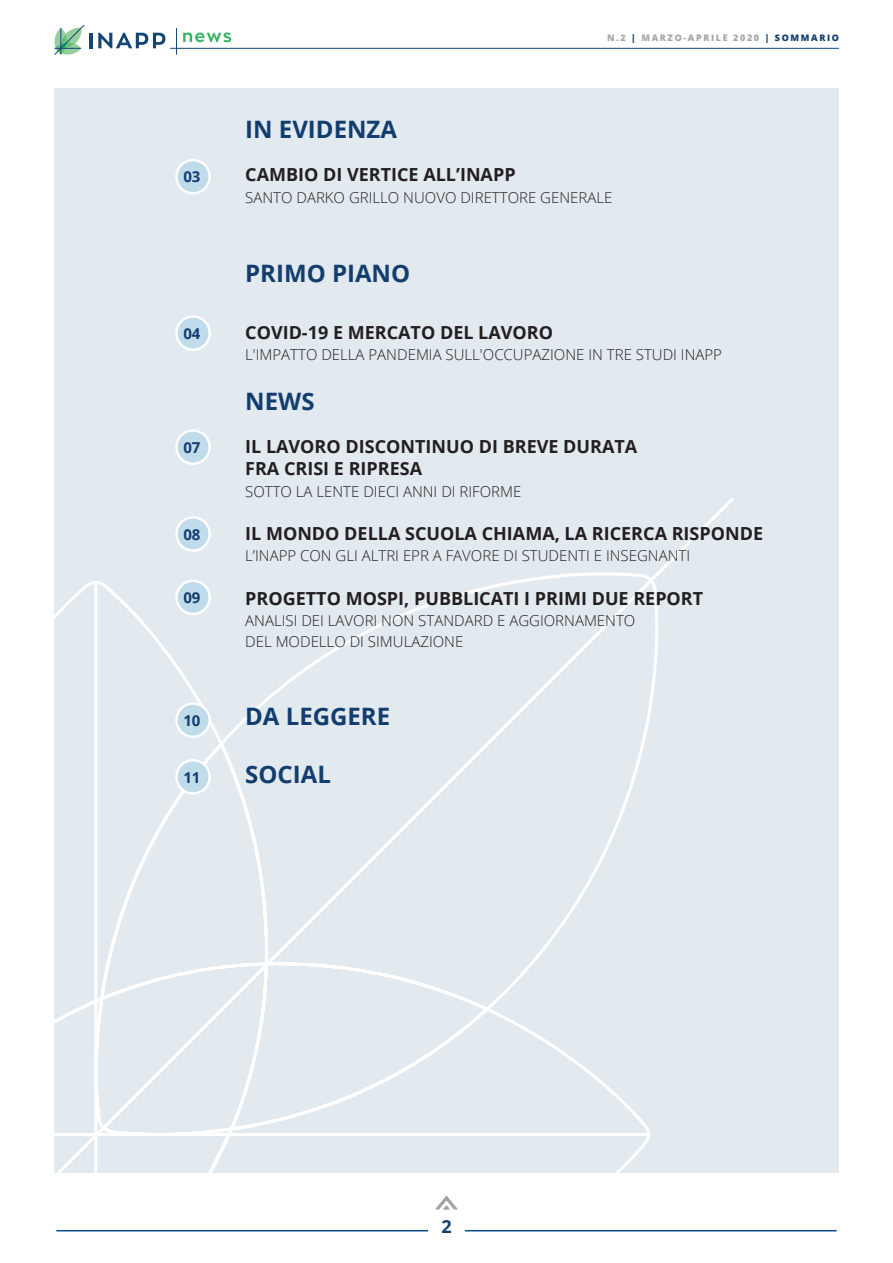
<style>
.page{position:relative;width:893px;height:1263px;background:#fff}
.page>*{position:absolute;margin:0;border:0;box-sizing:border-box;transform-origin:0 0}
.t1{font:700 24px "Open Sans";color:#133d6f}
.t2{font:700 18px/21.6px "Open Sans";color:#231f20}
.t3{font:700 18px "Open Sans";color:#133d6f}
.t4{font:300 15px/21px "Open Sans";color:#231f20}
.t5{font:700 15px "Open Sans";color:#133d6f}
.t6{font:800 9px "Open Sans";letter-spacing:.18em;color:#a2a7a9}
.s1{color:#103e70}
</style>
<div class="page">
<svg style="left:54px;top:26px;width:30px;height:28px"></svg>
<hr style="left:89px;top:33px;width:3px;height:15px;background:#134575">
<svg style="left:98px;top:33px;width:67px;height:15px"></svg>
<svg style="left:183px;top:33px;width:48px;height:9px"></svg>
<hr style="left:170px;top:48px;width:669px;height:1px;background:#134575">
<svg style="left:176px;top:28px;width:1px;height:26px"></svg>
<div style="left:54px;top:88px;width:785px;height:1085px;background:#e2e9ef"></div>
<svg style="left:54px;top:498px;width:683px;height:734px"></svg>
<div style="left:176px;top:160px;width:34px;height:33px;background:#c0dbea;border-radius:50%"></div>
<div style="left:175px;top:159px;width:36px;height:35px;border:2px solid #fff;border-radius:50%"></div>
<div style="left:176px;top:316px;width:34px;height:34px;background:#c0dbea;border-radius:50%"></div>
<div style="left:175px;top:315px;width:36px;height:36px;border:2px solid #fff;border-radius:50%"></div>
<div style="left:176px;top:430px;width:34px;height:34px;background:#c0dbea;border-radius:50%"></div>
<div style="left:175px;top:429px;width:36px;height:36px;border:2px solid #fff;border-radius:50%"></div>
<div style="left:176px;top:517px;width:34px;height:33px;background:#c0dbea;border-radius:50%"></div>
<div style="left:175px;top:516px;width:36px;height:36px;border:2px solid #fff;border-radius:50%"></div>
<div style="left:176px;top:581px;width:34px;height:33px;background:#c0dbea;border-radius:50%"></div>
<div style="left:175px;top:580px;width:36px;height:35px;border:2px solid #fff;border-radius:50%"></div>
<div style="left:176px;top:703px;width:34px;height:34px;background:#c0dbea;border-radius:50%"></div>
<div style="left:175px;top:702px;width:36px;height:36px;border:2px solid #fff;border-radius:50%"></div>
<div style="left:176px;top:760px;width:34px;height:33px;background:#c0dbea;border-radius:50%"></div>
<div style="left:175px;top:759px;width:36px;height:36px;border:2px solid #fff;border-radius:50%"></div>
<hr style="left:56px;top:1230px;width:372px;height:1px;background:#064e8b">
<hr style="left:465px;top:1230px;width:372px;height:1px;background:#064e8b">
<p class="t5" style="left:183px;top:166px;width:19px">03</p>
<p class="t5" style="left:183px;top:323px;width:19px">04</p>
<p class="t5" style="left:183px;top:437px;width:19px">07</p>
<p class="t5" style="left:183px;top:524px;width:19px">08</p>
<p class="t5" style="left:183px;top:587px;width:19px">09</p>
<p class="t5" style="left:183px;top:710px;width:19px">10</p>
<p class="t5" style="left:183px;top:766px;width:19px">11</p>
<p class="t6" style="left:607px;top:31px;width:233px">N.2 <span class="s1">|</span> MARZO-APRILE 2020 <span class="s1">| SOMMARIO</span></p>
<p class="t1" style="left:245px;top:113px;width:153px">IN EVIDENZA</p>
<p class="t2" style="left:245px;top:164px;width:272px">CAMBIO DI VERTICE ALL’INAPP</p>
<p class="t4" style="left:245px;top:187px;width:369px">SANTO DARKO GRILLO NUOVO DIRETTORE GENERALE</p>
<p class="t1" style="left:245px;top:256px;width:167px">PRIMO PIANO</p>
<p class="t2" style="left:245px;top:321px;width:309px">COVID-19 E MERCATO DEL LAVORO</p>
<p class="t4" style="left:245px;top:344px;width:478px">L'IMPATTO DELLA PANDEMIA SULL'OCCUPAZIONE IN TRE STUDI INAPP</p>
<p class="t1" style="left:245px;top:384px;width:71px">NEWS</p>
<p class="t2" style="left:245px;top:435px;width:394px">IL LAVORO DISCONTINUO DI BREVE DURATA<br>FRA CRISI E RIPRESA</p>
<p class="t4" style="left:245px;top:480px;width:278px">SOTTO LA LENTE DIECI ANNI DI RIFORME</p>
<p class="t2" style="left:245px;top:522px;width:519px">IL MONDO DELLA SCUOLA CHIAMA, LA RICERCA RISPONDE</p>
<p class="t4" style="left:245px;top:545px;width:446px">L’INAPP CON GLI ALTRI EPR A FAVORE DI STUDENTI E INSEGNANTI</p>
<p class="t2" style="left:245px;top:587px;width:460px">PROGETTO MOSPI, PUBBLICATI I PRIMI DUE REPORT</p>
<p class="t4" style="left:245px;top:609px;width:392px">ANALISI DEI LAVORI NON STANDARD E AGGIORNAMENTO<br>DEL MODELLO DI SIMULAZIONE</p>
<p class="t1" style="left:245px;top:699px;width:147px">DA LEGGERE</p>
<p class="t1" style="left:245px;top:757px;width:87px">SOCIAL</p>
<p class="t3" style="left:441px;top:1214px;width:12px">2</p>
</div>
